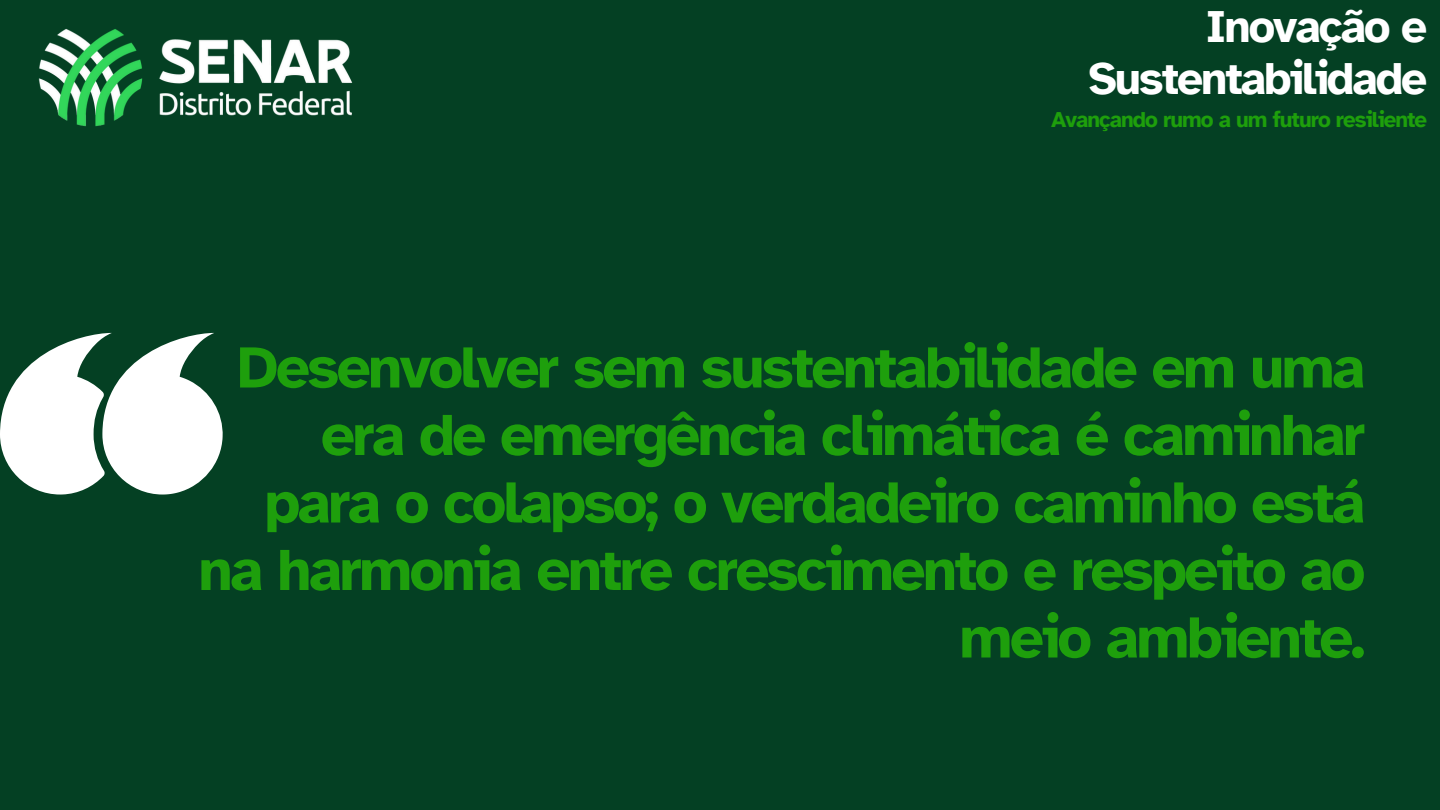
<style>
.page{position:relative;width:1440px;height:810px;background:#044023}
.page>*{position:absolute;margin:0;border:0;box-sizing:border-box;transform-origin:0 0}
.t1{font:700 60px/67.5px "Atkinson Hyperlegible";letter-spacing:-.045em;color:#1e9f0c;text-align:right}
.t2{font:700 46px/51.8px "Atkinson Hyperlegible";letter-spacing:-.045em;color:#fff;text-align:right}
.t3{font:700 22.2px "Atkinson Hyperlegible";letter-spacing:-.045em;color:#1e9f0c}
</style>
<div class="page">
<img style="left:38px;top:29px;width:315px;height:98px">
<svg style="left:0;top:333px;width:223px;height:162px"></svg>
<p class="t2" style="left:1088px;top:1px;width:340px">Inovação e<br>Sustentabilidade</p>
<p class="t3" style="left:1051px;top:106px;width:378px">Avançando rumo a um futuro resiliente</p>
<h2 class="t1" style="left:198px;top:334px;width:1168px">Desenvolver sem sustentabilidade em uma era de emergência climática é caminhar para o colapso; o verdadeiro caminho está na harmonia entre crescimento e respeito ao meio ambiente.</h2>
</div>
